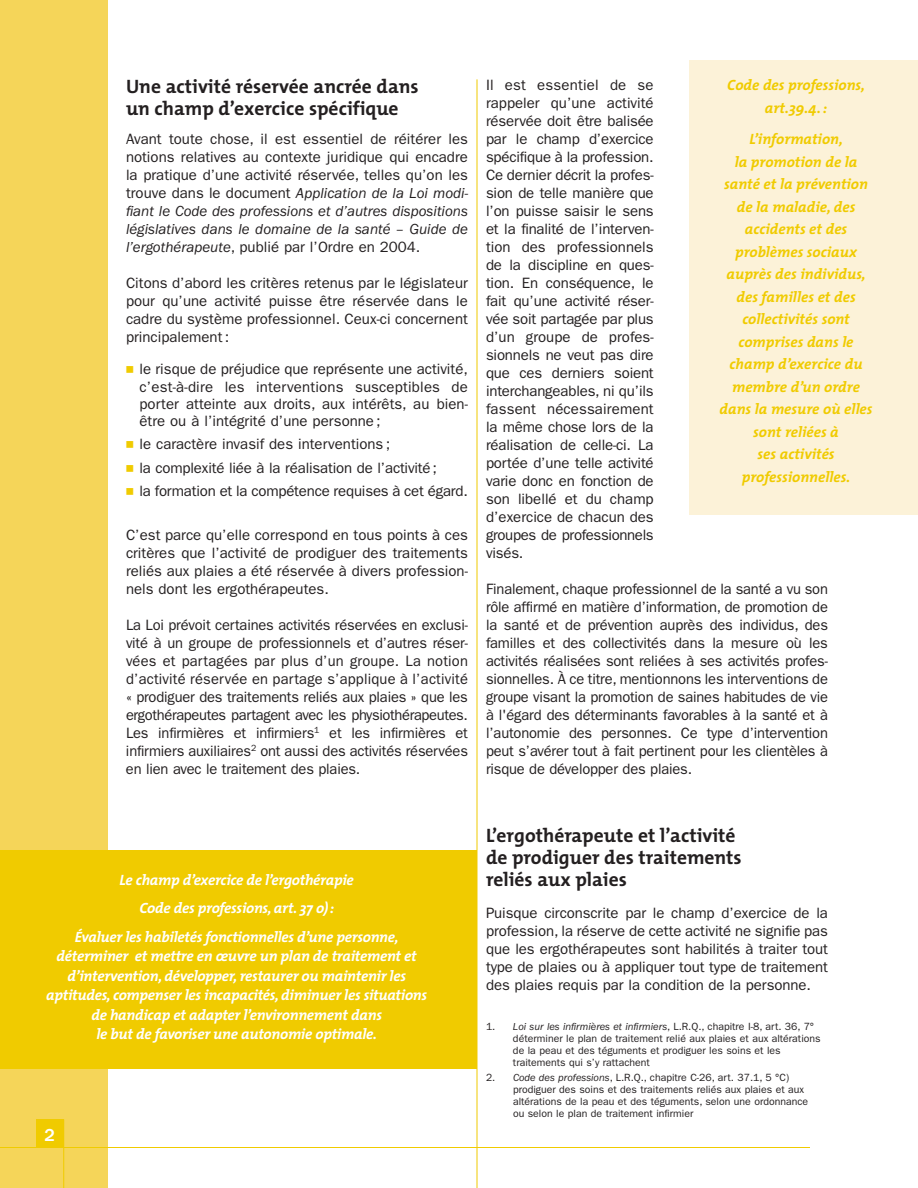
<style>
.page{position:relative;width:918px;height:1188px;background:#fff}
.page>*{position:absolute;margin:0;border:0;box-sizing:border-box;transform-origin:0 0}
.t1{font:700 19.5px/22.5px "The Mix";color:#231f20}
.t2{font:500 18px "Franklin Gothic";color:#fff}
.t3{font:15px/18px "Franklin Gothic";letter-spacing:-.005em;color:#231f20;text-align:justify}
.t4{font:italic 700 15px/19.5px "The Mix";letter-spacing:-.02em;color:#fff;text-align:center}
.t5{font:italic 700 15px/22.5px "The Mix";color:#f0cb00;text-align:center}
.t6{font:10.5px/12px "Franklin Gothic";color:#231f20}
.s1{font-style:italic}
.s2{font-family:"Universal Newswith Comm Pi";font-size:13.5px;color:#f0cb00}
</style>
<div class="page">
<div style="left:0;top:0;width:108px;height:1188px;background:#f5d559"></div>
<hr style="left:477px;top:79px;width:1px;height:1109px;background:#f0cb00">
<div style="left:690px;top:60px;width:228px;height:454px;background:#fcf2d8"></div>
<div style="left:0;top:851px;width:477px;height:218px;background:#f0cb00"></div>
<hr style="left:0;top:1147px;width:810px;height:1px;background:#f0cb00">
<div style="left:36px;top:1119px;width:28px;height:29px;background:#f0cb00"></div>
<hr style="left:63px;top:1119px;width:1px;height:69px;background:#f0cb00">
<h1 class="t1" style="left:126px;top:76px;width:294px">Une activité réservée ancrée dans un champ d’exercice spécifique</h1>
<p class="t3" style="left:126px;top:132px;width:344px">Avant toute chose, il est essentiel de réitérer les notions relatives au contexte juridique qui encadre la pratique d’une activité réservée, telles qu’on les trouve dans le document <span class="s1">Application de la Loi modi&shy;fiant le Code des professions et d’autres dispositions législatives dans le domaine de la santé – Guide de l’ergothérapeute</span>, publié par l’Ordre en 2004.</p>
<p class="t3" style="left:126px;top:276px;width:343px">Citons d’abord les critères retenus par le législateur pour qu’une activité puisse être réservée dans le cadre du système professionnel. Ceux-ci concernent principalement :</p>
<p class="t3" style="left:140px;top:362px;width:330px;line-height:17.2px;text-indent:-14px"><span class="s2">-</span> le risque de préjudice que représente une activité, c’est-à-dire les interventions susceptibles de porter atteinte aux droits, aux intérêts, au bien&shy;être ou à l’intégrité d’une personne ;</p>
<p class="t3" style="left:126px;top:437px;width:266px"><span class="s2">-</span> le caractère invasif des interventions ;</p>
<p class="t3" style="left:126px;top:460px;width:313px"><span class="s2">-</span> la complexité liée à la réalisation de l’activité;</p>
<p class="t3" style="left:126px;top:483px;width:343px"><span class="s2">-</span> la formation et la compétence requises à cet égard.</p>
<p class="t3" style="left:126px;top:528px;width:343px">C’est parce qu’elle correspond en tous points à ces critères que l’activité de prodiguer des traitements reliés aux plaies a été réservée à divers profession&shy;nels dont les ergothérapeutes.</p>
<p class="t3" style="left:126px;top:618px;width:343px">La Loi prévoit certaines activités réservées en exclusi&shy;vité à un groupe de professionnels et d’autres réser&shy;vées et partagées par plus d’un groupe. La notion d’activité réservée en partage s’applique à l’activité « prodiguer des traitements reliés aux plaies » que les ergothérapeutes partagent avec les physiothérapeutes.<br>Les infirmières et infirmiers<sup>1</sup> et les infirmières et infirmiers auxiliaires<sup>2</sup> ont aussi des activités réservées en lien avec le traitement des plaies.</p>
<p class="t5" style="left:727px;top:75px;width:139px">Code des professions, art.39.4. :</p>
<p class="t5" style="left:720px;top:129px;width:155px">L’information,<br>la promotion de la santé et la prévention de la maladie, des accidents et des problèmes sociaux auprès des individus, des familles et des collectivités sont comprises dans le champ d’exercice du membre d’un ordre dans la mesure où elles sont reliées à<br>ses activités professionnelles.</p>
<p class="t3" style="left:486px;top:78px;width:169px">Il est essentiel de se rappeler qu’une activité réservée doit être balisée par le champ d’exercice spécifique à la profession.<br>Ce dernier décrit la profes&shy;sion de telle manière que l’on puisse saisir le sens et la finalité de l’interven&shy;tion des professionnels de la discipline en ques&shy;tion. En conséquence, le fait qu’une activité réser&shy;vée soit partagée par plus d’un groupe de profes&shy;sionnels ne veut pas dire que ces derniers soient interchangeables, ni qu’ils fassent nécessairement la même chose lors de la réalisation de celle-ci. La portée d’une telle activité varie donc en fonction de son libellé et du champ d’exercice de chacun des groupes de professionnels visés.</p>
<p class="t3" style="left:486px;top:582px;width:343px">Finalement, chaque professionnel de la santé a vu son rôle affirmé en matière d’information, de promotion de la santé et de prévention auprès des individus, des familles et des collectivités dans la mesure où les activités réalisées sont reliées à ses activités profes&shy;sionnelles. À ce titre, mentionnons les interventions de groupe visant la promotion de saines habitudes de vie à l'égard des déterminants favorables à la santé et à l’autonomie des personnes. Ce type d’intervention peut s’avérer tout à fait pertinent pour les clientèles à risque de développer des plaies.</p>
<p class="t4" style="left:75px;top:866px;width:326px;line-height:28.5px">Le champ d’exercice de l’ergothérapie<br>Code des professions, art. 37 o) :<br>Évaluer les habiletés fonctionnelles d’une personne,</p>
<p class="t4" style="left:46px;top:947px;width:382px">déterminer et mettre en œuvre un plan de traitement et d’intervention, développer, restaurer ou maintenir les aptitudes, compenser les incapacités, diminuer les situations de handicap et adapter l’environnement dans<br>le but de favoriser une autonomie optimale.</p>
<p class="t2" style="left:45px;top:1128px;width:12px">2</p>
<h1 class="t1" style="left:486px;top:825px;width:257px">L’ergothérapeute et l’activité de prodiguer des traitements reliés aux plaies</h1>
<p class="t3" style="left:486px;top:906px;width:344px">Puisque circonscrite par le champ d’exercice de la profession, la réserve de cette activité ne signifie pas que les ergothérapeutes sont habilités à traiter tout type de plaies ou à appliquer tout type de traitement des plaies requis par la condition de la personne.</p>
<p class="t6" style="left:513px;top:1022px;width:309px;text-indent:-27px">1. <span class="s1">Loi sur les infirmières et infirmiers</span>, L.R.Q., chapitre I-8, art. 36, 7° déterminer le plan de traitement relié aux plaies et aux altérations de la peau et des téguments et prodiguer les soins et les traitements qui s’y rattachent</p>
<p class="t6" style="left:513px;top:1073px;width:297px;text-indent:-27px">2. <span class="s1">Code des professions</span>, L.R.Q., chapitre C-26, art. 37.1, 5 °C) prodiguer des soins et des traitements reliés aux plaies et aux altérations de la peau et des téguments, selon une ordonnance ou selon le plan de traitement infirmier</p>
</div>
